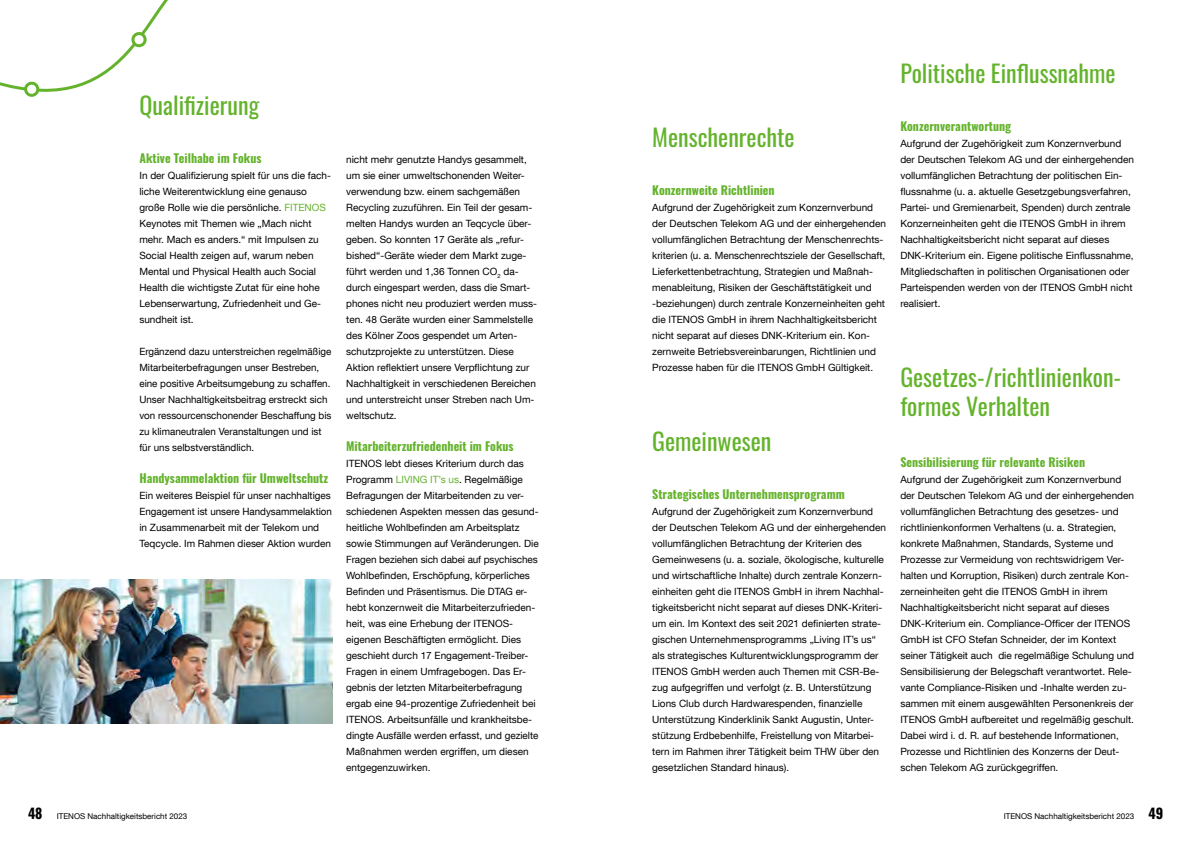
<style>
.page{position:relative;width:1191px;height:842px;background:#fff}
.page>*{position:absolute;margin:0;border:0;box-sizing:border-box;transform-origin:0 0}
.Headline_Innenseite_gruen{font:24px/28.8px "Oswald";color:#64b32c}
.Headline_Fliesstext_gruen{font:700 12px "Oswald";color:#64b32c}
.Fließtext_Flattersatz_schwarz{font:10px/16px "Helvetica Neue LT Com";color:#000}
.t1{font:8px "Helvetica Neue LT Com";color:#000}
.s1{color:#64b32c}
.s2{font-family:"Oswald";font-weight:700;font-size:14px}
</style>
<div class="page">
<svg style="left:0;top:0;width:168px;height:97px"></svg>
<img style="left:0;top:579px;width:332px;height:144px">
<p class="Headline_Innenseite_gruen" style="left:139px;top:89px;width:121px">Qualifizierung</p>
<p class="Headline_Fliesstext_gruen" style="left:139px;top:152px;width:124px">Aktive Teilhabe im Fokus</p>
<p class="Fließtext_Flattersatz_schwarz" style="left:139px;top:167px;width:193px">In der Qualifizierung spielt für uns die fach&shy;liche Weiterentwicklung eine genauso große Rolle wie die persönliche. <span class="s1">FITENOS </span>Keynotes mit Themen wie „Mach nicht mehr. Mach es anders.“ mit Impulsen zu Social Health zeigen auf, warum neben Mental und Physical Health auch Social Health die wichtigste Zutat für eine hohe Lebenserwartung, Zufriedenheit und Ge&shy;sundheit ist.</p>
<p class="Fließtext_Flattersatz_schwarz" style="left:139px;top:343px;width:194px">Ergänzend dazu unterstreichen regelmäßige Mitarbeiterbefragungen unser Bestreben, eine positive Arbeitsumgebung zu schaffen.<br>Unser Nachhaltigkeitsbeitrag erstreckt sich von ressourcenschonender Beschaffung bis zu klimaneutralen Veranstaltungen und ist für uns selbstverständlich.</p>
<p class="Headline_Fliesstext_gruen" style="left:139px;top:472px;width:190px">Handysammelaktion für Umweltschutz</p>
<p class="Fließtext_Flattersatz_schwarz" style="left:139px;top:487px;width:194px">Ein weiteres Beispiel für unser nachhaltiges Engagement ist unsere Handysammelaktion in Zusammenarbeit mit der Telekom und Teqcycle. Im Rahmen dieser Aktion wurden</p>
<p class="Fließtext_Flattersatz_schwarz" style="left:346px;top:151px;width:192px">nicht mehr genutzte Handys gesammelt, um sie einer umweltschonenden Weiter&shy;verwendung bzw. einem sachgemäßen Recycling zuzuführen. Ein Teil der gesam&shy;melten Handys wurden an Teqcycle über&shy;geben. So konnten 17 Geräte als „refur&shy;bished“-Geräte wieder dem Markt zuge&shy;führt werden und 1,36 Tonnen CO<sub>2</sub> da&shy;durch eingespart werden, dass die Smart&shy;phones nicht neu produziert werden muss&shy;ten. 48 Geräte wurden einer Sammelstelle des Kölner Zoos gespendet um Arten&shy;schutzprojekte zu unterstützen. Diese Aktion reflektiert unsere Verpflichtung zur Nachhaltigkeit in verschiedenen Bereichen und unterstreicht unser Streben nach Um&shy;weltschutz.</p>
<p class="Headline_Fliesstext_gruen" style="left:346px;top:440px;width:169px">Mitarbeiterzufriedenheit im Fokus</p>
<p class="Fließtext_Flattersatz_schwarz" style="left:346px;top:455px;width:194px">ITENOS lebt dieses Kriterium durch das Programm <span class="s1">LIVING IT’s us</span>. Regelmäßige Befragungen der Mitarbeitenden zu ver&shy;schiedenen Aspekten messen das gesund&shy;heitliche Wohlbefinden am Arbeitsplatz sowie Stimmungen auf Veränderungen. Die Fragen beziehen sich dabei auf psychisches Wohlbefinden, Erschöpfung, körperliches Befinden und Präsentismus. Die DTAG er&shy;hebt konzernweit die Mitarbeiterzufrieden&shy;heit, was eine Erhebung der ITENOS&shy;eigenen Beschäftigten ermöglicht. Dies geschieht durch 17 Engagement-Treiber-Fragen in einem Umfragebogen. Das Er&shy;gebnis der letzten Mitarbeiterbefragung ergab eine 94-prozentige Zufriedenheit bei ITENOS. Arbeitsunfälle und krankheitsbe&shy;dingte Ausfälle werden erfasst, und gezielte Maßnahmen werden ergriffen, um diesen entgegenzuwirken.</p>
<p class="Headline_Innenseite_gruen" style="left:900px;top:57px;width:217px">Politische Einflussnahme</p>
<p class="Headline_Innenseite_gruen" style="left:652px;top:121px;width:144px">Menschenrechte</p>
<p class="Headline_Fliesstext_gruen" style="left:652px;top:184px;width:124px">Konzernweite Richtlinien</p>
<p class="Fließtext_Flattersatz_schwarz" style="left:652px;top:199px;width:235px">Aufgrund der Zugehörigkeit zum Konzernverbund der Deutschen Telekom AG und der einhergehenden vollumfänglichen Betrachtung der Menschenrechts&shy;kriterien (u. a. Menschenrechtsziele der Gesellschaft, Lieferkettenbetrachtung, Strategien und Maßnah&shy;menableitung, Risiken der Geschäftstätigkeit und -beziehungen) durch zentrale Konzerneinheiten geht die ITENOS GmbH in ihrem Nachhaltigkeitsbericht nicht separat auf dieses DNK-Kriterium ein. Kon&shy;zernweite Betriebsvereinbarungen, Richtlinien und Prozesse haben für die ITENOS GmbH Gültigkeit.</p>
<p class="Headline_Innenseite_gruen" style="left:652px;top:425px;width:121px">Gemeinwesen</p>
<p class="Headline_Fliesstext_gruen" style="left:652px;top:488px;width:194px">Strategisches Unternehmensprogramm</p>
<p class="Fließtext_Flattersatz_schwarz" style="left:652px;top:503px;width:235px">Aufgrund der Zugehörigkeit zum Konzernverbund der Deutschen Telekom AG und der einhergehenden vollumfänglichen Betrachtung der Kriterien des Gemeinwesens (u. a. soziale, ökologische, kulturelle und wirtschaftliche Inhalte) durch zentrale Konzern&shy;einheiten geht die ITENOS GmbH in ihrem Nachhal&shy;tigkeitsbericht nicht separat auf dieses DNK-Kriteri&shy;um ein. Im Kontext des seit 2021 definierten strate&shy;gischen Unternehmensprogramms „Living IT’s us“ als strategisches Kulturentwicklungsprogramm der ITENOS GmbH werden auch Themen mit CSR-Be&shy;zug aufgegriffen und verfolgt (z. B. Unterstützung Lions Club durch Hardwarespenden, finanzielle Unterstützung Kinderklinik Sankt Augustin, Unter&shy;stützung Erdbebenhilfe, Freistellung von Mitarbei&shy;tern im Rahmen ihrer Tätigkeit beim THW über den gesetzlichen Standard hinaus).</p>
<p class="Headline_Fliesstext_gruen" style="left:900px;top:120px;width:112px">Konzernverantwortung</p>
<p class="Fließtext_Flattersatz_schwarz" style="left:900px;top:135px;width:235px">Aufgrund der Zugehörigkeit zum Konzernverbund der Deutschen Telekom AG und der einhergehenden vollumfänglichen Betrachtung der politischen Ein&shy;flussnahme (u. a. aktuelle Gesetzgebungsverfahren, Partei- und Gremienarbeit, Spenden) durch zentrale Konzerneinheiten geht die ITENOS GmbH in ihrem Nachhaltigkeitsbericht nicht separat auf dieses DNK-Kriterium ein. Eigene politische Einflussnahme, Mitgliedschaften in politischen Organisationen oder Parteispenden werden von der ITENOS GmbH nicht realisiert.</p>
<p class="Headline_Innenseite_gruen" style="left:900px;top:361px;width:222px">Gesetzes-/richtlinienkon&shy;formes Verhalten</p>
<p class="Headline_Fliesstext_gruen" style="left:900px;top:456px;width:186px">Sensibilisierung für relevante Risiken</p>
<p class="Fließtext_Flattersatz_schwarz" style="left:900px;top:471px;width:235px">Aufgrund der Zugehörigkeit zum Konzernverbund der Deutschen Telekom AG und der einhergehenden vollumfänglichen Betrachtung des gesetzes- und richtlinienkonformen Verhaltens (u. a. Strategien, konkrete Maßnahmen, Standards, Systeme und Prozesse zur Vermeidung von rechtswidrigem Ver&shy;halten und Korruption, Risiken) durch zentrale Kon&shy;zerneinheiten geht die ITENOS GmbH in ihrem Nachhaltigkeitsbericht nicht separat auf dieses DNK-Kriterium ein. Compliance-Officer der ITENOS GmbH ist CFO Stefan Schneider, der im Kontext seiner Tätigkeit auch die regelmäßige Schulung und Sensibilisierung der Belegschaft verantwortet. Rele&shy;vante Compliance-Risiken und -Inhalte werden zu&shy;sammen mit einem ausgewählten Personenkreis der ITENOS GmbH aufbereitet und regelmäßig geschult.<br>Dabei wird i. d. R. auf bestehende Informationen, Prozesse und Richtlinien des Konzerns der Deut&shy;schen Telekom AG zurückgegriffen.</p>
<p class="t1" style="left:28px;top:811px;width:161px"><span class="s2">48</span> ITENOS Nachhaltigkeitsbericht 2023</p>
<p class="t1" style="left:1003px;top:811px;width:161px">ITENOS Nachhaltigkeitsbericht 2023 <span class="s2">49</span></p>
</div>
